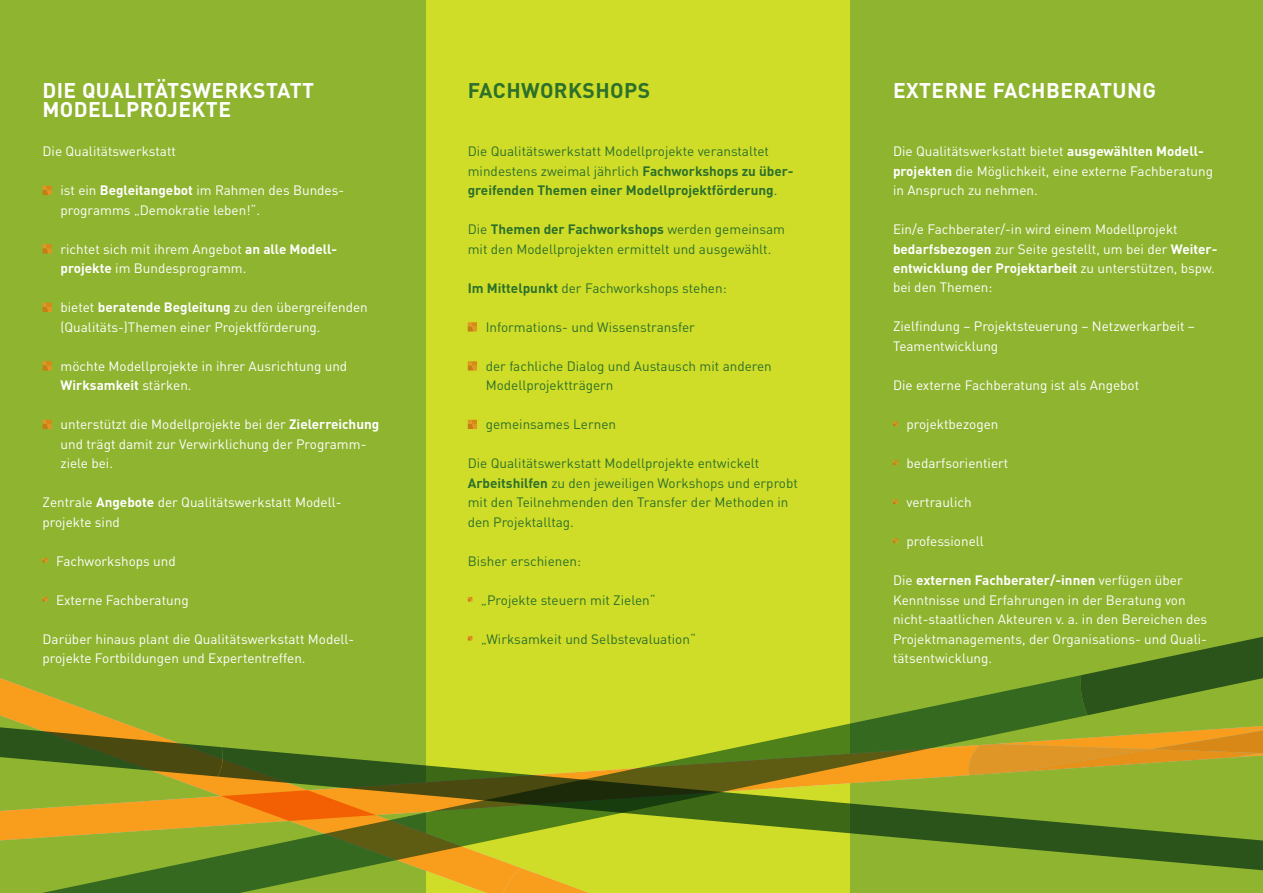
<style>
.page{position:relative;width:1263px;height:893px;background:#fff}
.page>*{position:absolute;margin:0;border:0;box-sizing:border-box;transform-origin:0 0}
.t1{font:700 21px/19.5px "DIN";letter-spacing:.02em;color:#fff}
.t2{font:700 21px "DIN";letter-spacing:.02em;color:#2c702a}
.t3{font:13.5px/19.5px "DIN";color:#fff}
.t4{font:13.5px/19.5px "DIN";color:#2c702a}
.s1{font-weight:700}
</style>
<div class="page">
<div style="left:0;top:0;width:426px;height:893px;background:#8fb430"></div>
<div style="left:426px;top:0;width:424px;height:893px;background:#d0dd28"></div>
<div style="left:850px;top:0;width:413px;height:893px;background:#8fb430"></div>
<svg style="left:468px;top:322px;width:9px;height:10px"></svg>
<svg style="left:468px;top:361px;width:9px;height:10px"></svg>
<svg style="left:468px;top:420px;width:9px;height:9px"></svg>
<svg style="left:468px;top:597px;width:4px;height:5px"></svg>
<svg style="left:468px;top:636px;width:4px;height:5px"></svg>
<svg style="left:0;top:678px;width:968px;height:215px"></svg>
<svg style="left:968px;top:636px;width:295px;height:111px"></svg>
<svg style="left:217px;top:747px;width:1046px;height:127px"></svg>
<svg style="left:0;top:724px;width:224px;height:52px"></svg>
<svg style="left:43px;top:186px;width:9px;height:9px"></svg>
<svg style="left:43px;top:244px;width:9px;height:10px"></svg>
<svg style="left:43px;top:303px;width:9px;height:9px"></svg>
<svg style="left:43px;top:361px;width:9px;height:10px"></svg>
<svg style="left:43px;top:420px;width:9px;height:9px"></svg>
<svg style="left:43px;top:558px;width:4px;height:5px"></svg>
<svg style="left:43px;top:597px;width:4px;height:5px"></svg>
<svg style="left:893px;top:421px;width:5px;height:5px"></svg>
<svg style="left:893px;top:460px;width:5px;height:5px"></svg>
<svg style="left:893px;top:499px;width:5px;height:5px"></svg>
<svg style="left:893px;top:538px;width:5px;height:5px"></svg>
<h1 class="t1" style="left:43px;top:79px;width:273px">DIE QUALITÄTSWERKSTATT<br>MODELLPROJEKTE</h1>
<p class="t3" style="left:43px;top:141px;width:135px">Die Qualitätswerkstatt</p>
<p class="t3" style="left:61px;top:180px;width:285px">ist ein <span class="s1">Begleitangebot</span> im Rahmen des Bundes&shy;programms „Demokratie leben!“.</p>
<p class="t3" style="left:61px;top:239px;width:278px">richtet sich mit ihrem Angebot <span class="s1">an alle Modell&shy;projekte</span> im Bundesprogramm.</p>
<p class="t3" style="left:61px;top:297px;width:309px">bietet <span class="s1">beratende Begleitung</span> zu den übergreifenden (Qualitäts-)Themen einer Projektförderung.</p>
<p class="t3" style="left:61px;top:356px;width:288px">möchte Modellprojekte in ihrer Ausrichtung und<br><span class="s1">Wirksamkeit</span> stärken.</p>
<p class="t3" style="left:61px;top:414px;width:320px">unterstützt die Modellprojekte bei der <span class="s1">Zielerreichung </span>und trägt damit zur Verwirklichung der Programm&shy;ziele bei.</p>
<p class="t3" style="left:43px;top:492px;width:300px">Zentrale <span class="s1">Angebote</span> der Qualitätswerkstatt Modell&shy;projekte sind</p>
<p class="t3" style="left:56px;top:551px;width:121px">Fachworkshops und</p>
<p class="t3" style="left:56px;top:590px;width:134px">Externe Fachberatung</p>
<p class="t3" style="left:43px;top:629px;width:313px">Darüber hinaus plant die Qualitätswerkstatt Modell&shy;projekte Fortbildungen und Expertentreffen.</p>
<h1 class="t2" style="left:468px;top:76px;width:184px">FACHWORKSHOPS</h1>
<p class="t4" style="left:468px;top:141px;width:327px">Die Qualitätswerkstatt Modellprojekte veranstaltet mindestens zweimal jährlich <span class="s1">Fachworkshops zu über&shy;greifenden Themen einer Modellprojektförderung</span>.</p>
<p class="t4" style="left:468px;top:219px;width:319px">Die <span class="s1">Themen der Fachworkshops</span> werden gemeinsam mit den Modellprojekten ermittelt und ausgewählt.</p>
<p class="t4" style="left:468px;top:278px;width:260px"><span class="s1">Im Mittelpunkt</span> der Fachworkshops stehen:</p>
<p class="t4" style="left:486px;top:317px;width:211px">Informations- und Wissenstransfer</p>
<p class="t4" style="left:486px;top:356px;width:288px">der fachliche Dialog und Austausch mit anderen<br>Modellprojektträgern</p>
<p class="t4" style="left:486px;top:414px;width:132px">gemeinsames Lernen</p>
<p class="t4" style="left:468px;top:453px;width:332px">Die Qualitätswerkstatt Modellprojekte entwickelt <span class="s1">Arbeitshilfen</span> zu den jeweiligen Workshops und erprobt mit den Teilnehmenden den Transfer der Methoden in den Projektalltag.</p>
<p class="t4" style="left:468px;top:551px;width:115px">Bisher erschienen:</p>
<p class="t4" style="left:481px;top:590px;width:176px">„Projekte steuern mit Zielen“</p>
<p class="t4" style="left:481px;top:629px;width:216px">„Wirksamkeit und Selbstevaluation“</p>
<h1 class="t1" style="left:893px;top:79px;width:264px">EXTERNE FACHBERATUNG</h1>
<p class="t3" style="left:893px;top:141px;width:321px">Die Qualitätswerkstatt bietet <span class="s1">ausgewählten Modell&shy;projekten</span> die Möglichkeit, eine externe Fachberatung in Anspruch zu nehmen.</p>
<p class="t3" style="left:893px;top:219px;width:326px">Ein/e Fachberater/-in wird einem Modellprojekt <span class="s1">bedarfsbezogen</span> zur Seite gestellt, um bei der <span class="s1">Weiter&shy;entwicklung der Projektarbeit</span> zu unterstützen, bspw. bei den Themen:</p>
<p class="t3" style="left:893px;top:317px;width:303px">Zielfindung – Projektsteuerung – Netzwerkarbeit –<br>Teamentwicklung</p>
<p class="t3" style="left:893px;top:375px;width:248px">Die externe Fachberatung ist als Angebot</p>
<p class="t3" style="left:906px;top:414px;width:93px">projektbezogen</p>
<p class="t3" style="left:906px;top:453px;width:103px">bedarfsorientiert</p>
<p class="t3" style="left:906px;top:492px;width:67px">vertraulich</p>
<p class="t3" style="left:906px;top:531px;width:79px">professionell</p>
<p class="t3" style="left:893px;top:570px;width:316px">Die <span class="s1">externen Fachberater/-innen</span> verfügen über Kenntnisse und Erfahrungen in der Beratung von nicht-staatlichen Akteuren v. a. in den Bereichen des Projektmanagements, der Organisations- und Quali&shy;tätsentwicklung.</p>
</div>
